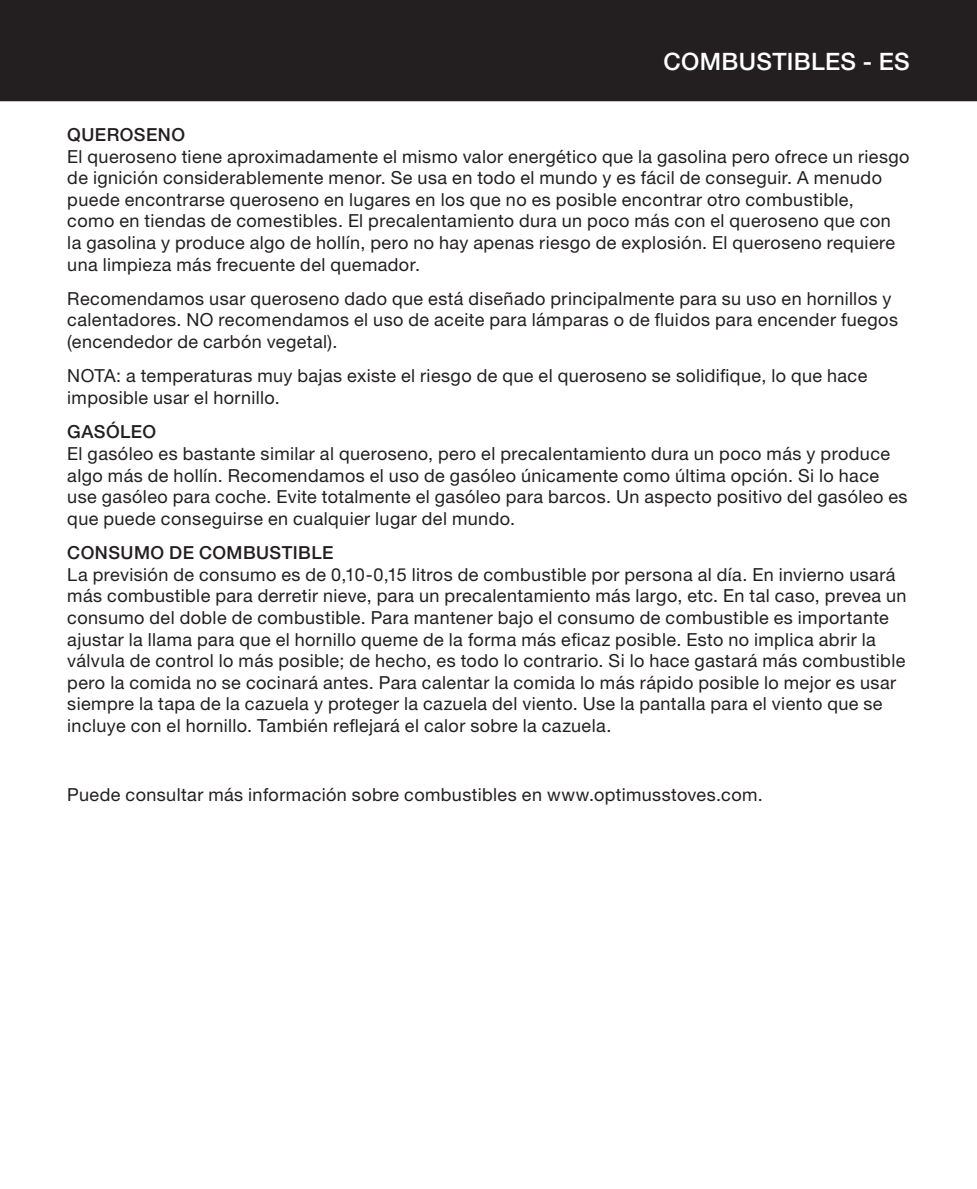
<style>
.page{position:relative;width:977px;height:1189px;background:#fff}
.page>*{position:absolute;margin:0;border:0;box-sizing:border-box;transform-origin:0 0}
.t1{font:500 24px "Helvetica Neue LT";letter-spacing:.015em;color:#fff}
.t2{font:18px/21.6px "Helvetica Neue LT";letter-spacing:.025em;color:#231f20}
.t3{font:500 18px "Helvetica Neue LT";letter-spacing:.025em;color:#231f20}
</style>
<div class="page">
<div style="left:0;top:0;width:976px;height:101px;background:#231f20"></div>
<h1 class="t1" style="left:663px;top:47px;width:248px">COMBUSTIBLES - ES</h1>
<p class="t3" style="left:67px;top:124px;width:119px">QUEROSENO</p>
<p class="t2" style="left:67px;top:145px;width:843px">El queroseno tiene aproximadamente el mismo valor energético que la gasolina pero ofrece un riesgo de ignición considerablemente menor. Se usa en todo el mundo y es fácil de conseguir. A menudo puede encontrarse queroseno en lugares en los que no es posible encontrar otro combustible,<br>como en tiendas de comestibles. El precalentamiento dura un poco más con el queroseno que con<br>la gasolina y produce algo de hollín, pero no hay apenas riesgo de explosión. El queroseno requiere una limpieza más frecuente del quemador.</p>
<p class="t2" style="left:67px;top:287px;width:832px">Recomendamos usar queroseno dado que está diseñado principalmente para su uso en hornillos y calentadores. NO recomendamos el uso de aceite para lámparas o de fluidos para encender fuegos (encendedor de carbón vegetal).</p>
<p class="t2" style="left:67px;top:365px;width:801px">NOTA: a temperaturas muy bajas existe el riesgo de que el queroseno se solidifique, lo que hace imposible usar el hornillo.</p>
<p class="t3" style="left:67px;top:421px;width:90px">GASÓLEO</p>
<p class="t2" style="left:67px;top:443px;width:841px">El gasóleo es bastante similar al queroseno, pero el precalentamiento dura un poco más y produce algo más de hollín. Recomendamos el uso de gasóleo únicamente como última opción. Si lo hace use gasóleo para coche. Evite totalmente el gasóleo para barcos. Un aspecto positivo del gasóleo es que puede conseguirse en cualquier lugar del mundo.</p>
<p class="t3" style="left:67px;top:542px;width:267px">CONSUMO DE COMBUSTIBLE</p>
<p class="t2" style="left:67px;top:563px;width:840px">La previsión de consumo es de 0,10-0,15 litros de combustible por persona al día. En invierno usará más combustible para derretir nieve, para un precalentamiento más largo, etc. En tal caso, prevea un consumo del doble de combustible. Para mantener bajo el consumo de combustible es importante ajustar la llama para que el hornillo queme de la forma más eficaz posible. Esto no implica abrir la válvula de control lo más posible; de hecho, es todo lo contrario. Si lo hace gastará más combustible pero la comida no se cocinará antes. Para calentar la comida lo más rápido posible lo mejor es usar siempre la tapa de la cazuela y proteger la cazuela del viento. Use la pantalla para el viento que se incluye con el hornillo. También reflejará el calor sobre la cazuela.</p>
<p class="t2" style="left:67px;top:783px;width:697px">Puede consultar más información sobre combustibles en www.optimusstoves.com.</p>
</div>
